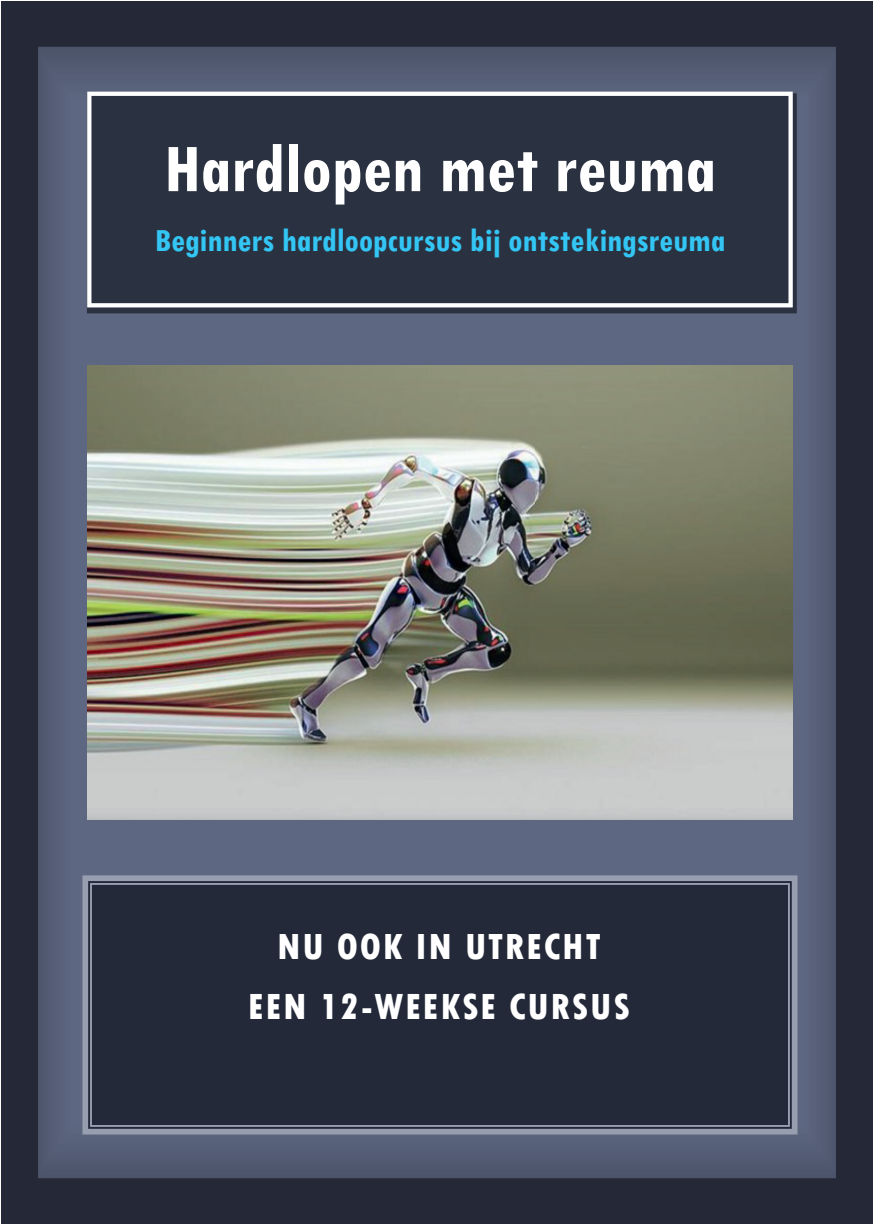
<style>
.page{position:relative;width:874px;height:1225px;background:#fff}
.page>*{position:absolute;margin:0;border:0;box-sizing:border-box;transform-origin:0 0}
.t1{font:700 condensed 72.2px "Tw Cen";color:#fff}
.t2{font:800 condensed 38.2px "Tw Cen";letter-spacing:.045em;color:#fff}
.t3{font:800 condensed 38px "Tw Cen";letter-spacing:.045em;color:#fff}
.t4{font:700 condensed 34.2px "Tw Cen";color:#33c5f3}
</style>
<div class="page">
<div style="left:1px;top:1px;width:871px;height:1223px;background:#252937"></div>
<img style="left:38px;top:47px;width:797px;height:1131px">
<svg style="left:82px;top:875px;width:715px;height:259px"></svg>
<svg style="left:87px;top:93px;width:709px;height:220px;fill:#2a3241"></svg>
<div style="left:87px;top:92px;width:705px;height:215px;background:#2a3241"></div>
<img style="left:87px;top:365px;width:705px;height:454px">
<h1 class="t1" style="left:164px;top:125px;width:553px">Hardlopen met reuma</h1>
<p class="t4" style="left:155px;top:220px;width:572px">Beginners hardloopcursus bij ontstekingsreuma</p>
<p class="t3" style="left:277px;top:924px;width:325px">NU OOK IN UTRECHT</p>
<p class="t2" style="left:248px;top:984px;width:383px">EEN 12-WEEKSE CURSUS</p>
</div>
